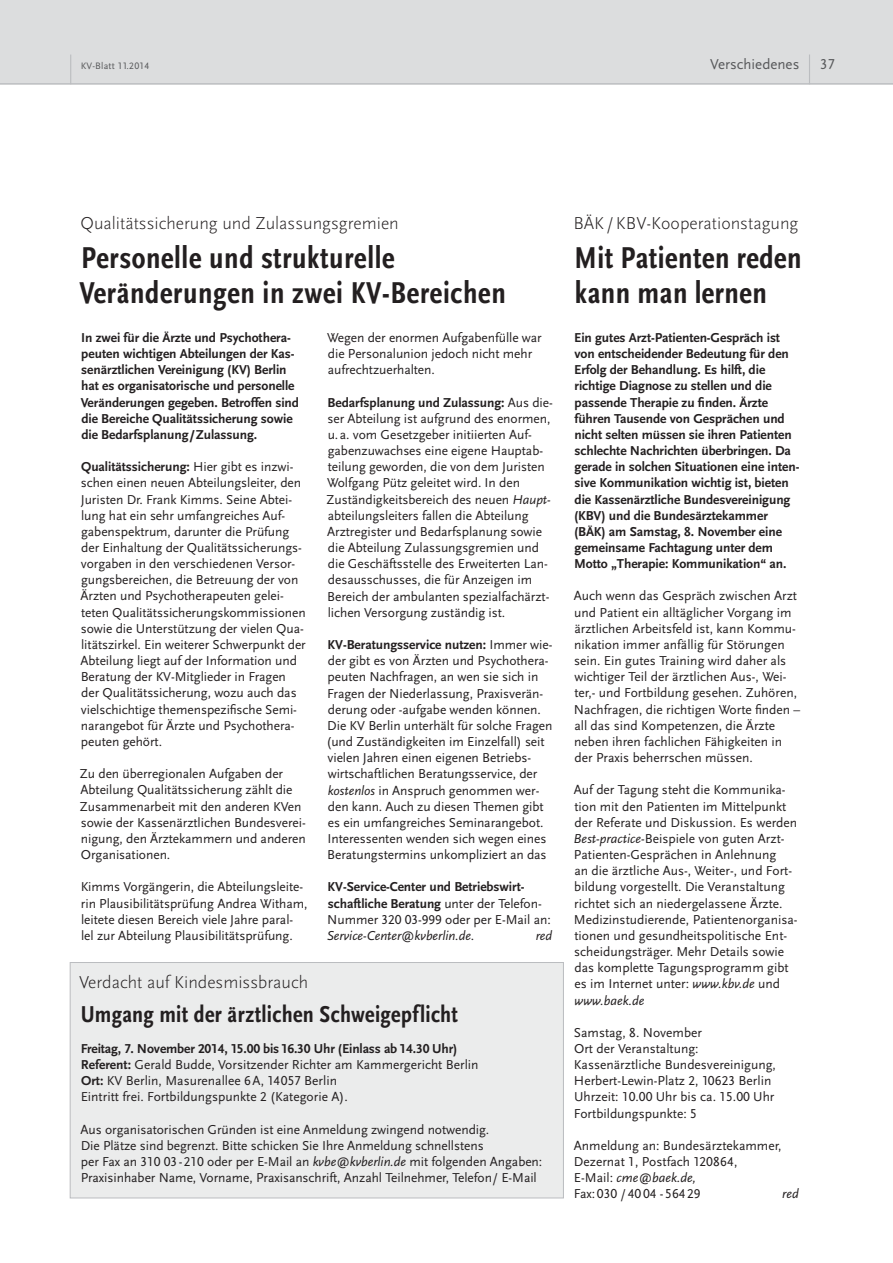
<style>
.page{position:relative;width:893px;height:1263px;background:#fff}
.page>*{position:absolute;margin:0;border:0;box-sizing:border-box;transform-origin:0 0}
.t1{font:31.5px/34.5px "Scala Sans Bold Con";letter-spacing:.02em;color:#231f20}
.t2{font:24px "Scala Sans Bold Con";letter-spacing:.01em;color:#231f20}
.t3{font:300 18px "Scala Sans";color:#231f20}
.t4{font:15px "Scala Sans LF";color:#58595b}
.t5{font:13.5px/16.2px "Scala Sans LF";letter-spacing:-.005em;color:#231f20}
.t6{font:700 13.5px/16.2px "Scala Sans LF";letter-spacing:-.005em;color:#231f20}
.t7{font:italic 13.5px "Scala Sans LF";letter-spacing:-.005em;color:#231f20}
.t8{font:9.75px "Scala Sans LF";letter-spacing:.02em;color:#58595b}
.s1{font-weight:700}
.s2{font-style:italic}
.s3{font-weight:400}
.s4{font-weight:400;font-style:italic}
</style>
<div class="page">
<div style="left:70px;top:962px;width:493px;height:236px;background:#ebecec"></div>
<div style="left:70px;top:962px;width:494px;height:236px;border:1px solid #bbbdc0"></div>
<div style="left:0;top:0;width:893px;height:84px;background:#dcddde"></div>
<hr style="left:0;top:83px;width:893px;height:1px;background:#bbbdc0">
<svg style="left:70px;top:55px;width:1px;height:28px"></svg>
<svg style="left:809px;top:55px;width:1px;height:28px"></svg>
<p class="t8" style="left:81px;top:63px;width:70px">KV-Blatt 11.2014</p>
<p class="t4" style="left:710px;top:59px;width:91px">Verschiedenes</p>
<p class="t4" style="left:820px;top:59px;width:16px">37</p>
<h3 class="t3" style="left:81px;top:216px;width:320px">Qualitätssicherung und Zulassungsgremien</h3>
<h1 class="t1" style="left:80px;top:243px;width:428px">Personelle und strukturelle<br>Veränderungen in zwei KV-Bereichen</h1>
<p class="t6" style="left:81px;top:331px;width:220px">In zwei für die Ärzte und Psychothera&shy;peuten wichtigen Abteilungen der Kas&shy;senärztlichen Vereinigung (KV) Berlin hat es organisatorische und personelle Veränderungen gegeben. Betroffen sind die Bereiche Qualitätssicherung sowie die Bedarfsplanung/Zulassung.</p>
<p class="t5" style="left:81px;top:460px;width:227px"><span class="s1">Qualitätssicherung:</span> Hier gibt es inzwi&shy;schen einen neuen Abteilungsleiter, den Juristen Dr. Frank Kimms. Seine Abtei&shy;lung hat ein sehr umfangreiches Auf&shy;gabenspektrum, darunter die Prüfung der Einhaltung der Qualitätssicherungs&shy;vorgaben in den verschiedenen Versor&shy;gungsbereichen, die Betreuung der von Ärzten und Psychotherapeuten gelei&shy;teten Qualitätssicherungskommissionen sowie die Unterstützung der vielen Qua&shy;litätszirkel. Ein weiterer Schwerpunkt der Abteilung liegt auf der Information und Beratung der KV-Mitglieder in Fragen der Qualitätssicherung, wozu auch das vielschichtige themenspezifische Semi&shy;narangebot für Ärzte und Psychothera&shy;peuten gehört.</p>
<p class="t5" style="left:80px;top:767px;width:227px">Zu den überregionalen Aufgaben der Abteilung Qualitätssicherung zählt die Zusammenarbeit mit den anderen KVen sowie der Kassenärztlichen Bundesverei&shy;nigung, den Ärztekammern und anderen Organisationen.</p>
<p class="t5" style="left:81px;top:880px;width:228px">Kimms Vorgängerin, die Abteilungsleite&shy;rin Plausibilitätsprüfung Andrea Witham, leitete diesen Bereich viele Jahre paral&shy;lel zur Abteilung Plausibilitätsprüfung.</p>
<p class="t5" style="left:327px;top:331px;width:216px">Wegen der enormen Aufgabenfülle war die Personalunion jedoch nicht mehr aufrechtzuerhalten.</p>
<p class="t5" style="left:327px;top:395px;width:228px"><span class="s1">Bedarfsplanung und Zulassung:</span> Aus die&shy;ser Abteilung ist aufgrund des enormen, u. a. vom Gesetzgeber initiierten Auf&shy;gabenzuwachses eine eigene Hauptab&shy;teilung geworden, die von dem Juristen Wolfgang Pütz geleitet wird. In den Zuständigkeitsbereich des neuen <span class="s2">Haupt&shy;</span>abteilungsleiters fallen die Abteilung Arztregister und Bedarfsplanung sowie die Abteilung Zulassungsgremien und die Geschäftsstelle des Erweiterten Lan&shy;desausschusses, die für Anzeigen im Bereich der ambulanten spezialfachärzt&shy;lichen Versorgung zuständig ist.</p>
<p class="t5" style="left:327px;top:638px;width:227px"><span class="s1">KV-Beratungsservice nutzen:</span> Immer wie&shy;der gibt es von Ärzten und Psychothera&shy;peuten Nachfragen, an wen sie sich in Fragen der Niederlassung, Praxisverän&shy;derung oder -aufgabe wenden können.<br>Die KV Berlin unterhält für solche Fragen (und Zuständigkeiten im Einzelfall) seit vielen Jahren einen eigenen Betriebs&shy;wirtschaftlichen Beratungsservice, der <span class="s2">kostenlos</span> in Anspruch genommen wer&shy;den kann. Auch zu diesen Themen gibt es ein umfangreiches Seminarangebot.<br>Interessenten wenden sich wegen eines Beratungstermins unkompliziert an das</p>
<p class="t6" style="left:327px;top:880px;width:225px">KV-Service-Center und Betriebswirt&shy;schaftliche Beratung <span class="s3">unter der Telefon-Nummer 320 03-999 oder per E-Mail an:<br></span><span class="s4">Service-Center@kvberlin.de</span><span class="s3">.</span></p>
<p class="t7" style="left:536px;top:930px;width:18px">red</p>
<h3 class="t3" style="left:79px;top:975px;width:230px">Verdacht auf Kindesmissbrauch</h3>
<h2 class="t2" style="left:81px;top:1005px;width:379px">Umgang mit der ärztlichen Schweigepflicht</h2>
<p class="t5" style="left:81px;top:1041px;width:399px"><span class="s1">Freitag, 7. November 2014, 15.00 bis 16.30 Uhr (Einlass ab 14.30 Uhr)<br>Referent:</span> Gerald Budde, Vorsitzender Richter am Kammergericht Berlin <span class="s1">Ort:</span> KV Berlin, Masurenallee 6 A, 14057 Berlin<br>Eintritt frei. Fortbildungspunkte 2 (Kategorie A).</p>
<p class="t5" style="left:81px;top:1122px;width:463px">Aus organisatorischen Gründen ist eine Anmeldung zwingend notwendig.<br>Die Plätze sind begrenzt. Bitte schicken Sie Ihre Anmeldung schnellstens<br>per Fax an 310 03 - 210 oder per E-Mail an <span class="s2">kvbe@kvberlin.de</span> mit folgenden Angaben:<br>Praxisinhaber Name, Vorname, Praxisanschrift, Anzahl Teilnehmer, Telefon / E-Mail</p>
<h3 class="t3" style="left:573px;top:216px;width:227px">BÄK / KBV-Kooperationstagung</h3>
<h1 class="t1" style="left:574px;top:243px;width:229px">Mit Patienten reden kann man lernen</h1>
<p class="t6" style="left:574px;top:331px;width:227px">Ein gutes Arzt-Patienten-Gespräch ist von entscheidender Bedeutung für den Erfolg der Behandlung. Es hilft, die richtige Diagnose zu stellen und die passende Therapie zu finden. Ärzte führen Tausende von Gesprächen und nicht selten müssen sie ihren Patien ten schlechte Nachrichten überbringen. Da gerade in solchen Situationen eine inten&shy;sive Kommunikation wichtig ist, bieten die Kassenärztliche Bundesvereinigung (KBV) und die Bundesärztekammer (BÄK) am Samstag, 8. November eine gemeinsame Fachtagung unter dem Motto „Therapie: Kommunikation“ an.</p>
<p class="t5" style="left:574px;top:589px;width:228px">Auch wenn das Gespräch zwischen Arzt und Patient ein alltäglicher Vorgang im ärztlichen Arbeitsfeld ist, kann Kommu&shy;nikation immer anfällig für Störungen sein. Ein gutes Training wird daher als wichtiger Teil der ärztlichen Aus-, Wei&shy;ter,- und Fortbildung gesehen. Zuhören, Nachfragen, die richtigen Worte finden – all das sind Kompetenzen, die Ärzte neben ihren fachlichen Fähigkeiten in der Praxis beherrschen müssen.</p>
<p class="t5" style="left:574px;top:783px;width:225px">Auf der Tagung steht die Kommunika&shy;tion mit den Patienten im Mittelpunkt der Referate und Diskussion. Es werden <span class="s2">Best-practice-</span>Beispiele von guten Arzt-Patienten-Gesprächen in Anlehnung<br>an die ärztliche Aus-, Weiter-, und Fort&shy;bildung vorgestellt. Die Veranstaltung richtet sich an niedergelassene Ärzte.<br>Medizinstudierende, Patientenorganisa&shy;tionen und gesundheitspolitische Ent&shy;scheidungsträger. Mehr Details sowie das komplette Tagungsprogramm gibt es im Internet unter: <span class="s2">www.kbv.de</span> und <span class="s2">www.baek.de</span></p>
<p class="t5" style="left:574px;top:1025px;width:204px">Samstag, 8. November<br>Ort der Veranstaltung:<br>Kassenärztliche Bundesvereinigung,<br>Herbert-Lewin-Platz 2, 10623 Berlin<br>Uhrzeit: 10.00 Uhr bis ca. 15.00 Uhr<br>Fortbildungspunkte: 5</p>
<p class="t5" style="left:574px;top:1138px;width:209px">Anmeldung an: Bundesärztekammer,<br>Dezernat 1, Postfach 120864,<br>E-Mail: <span class="s2">cme@baek.de,<br></span>Fax: 030 / 40 04 - 564 29</p>
<p class="t7" style="left:782px;top:1189px;width:18px">red</p>
</div>
